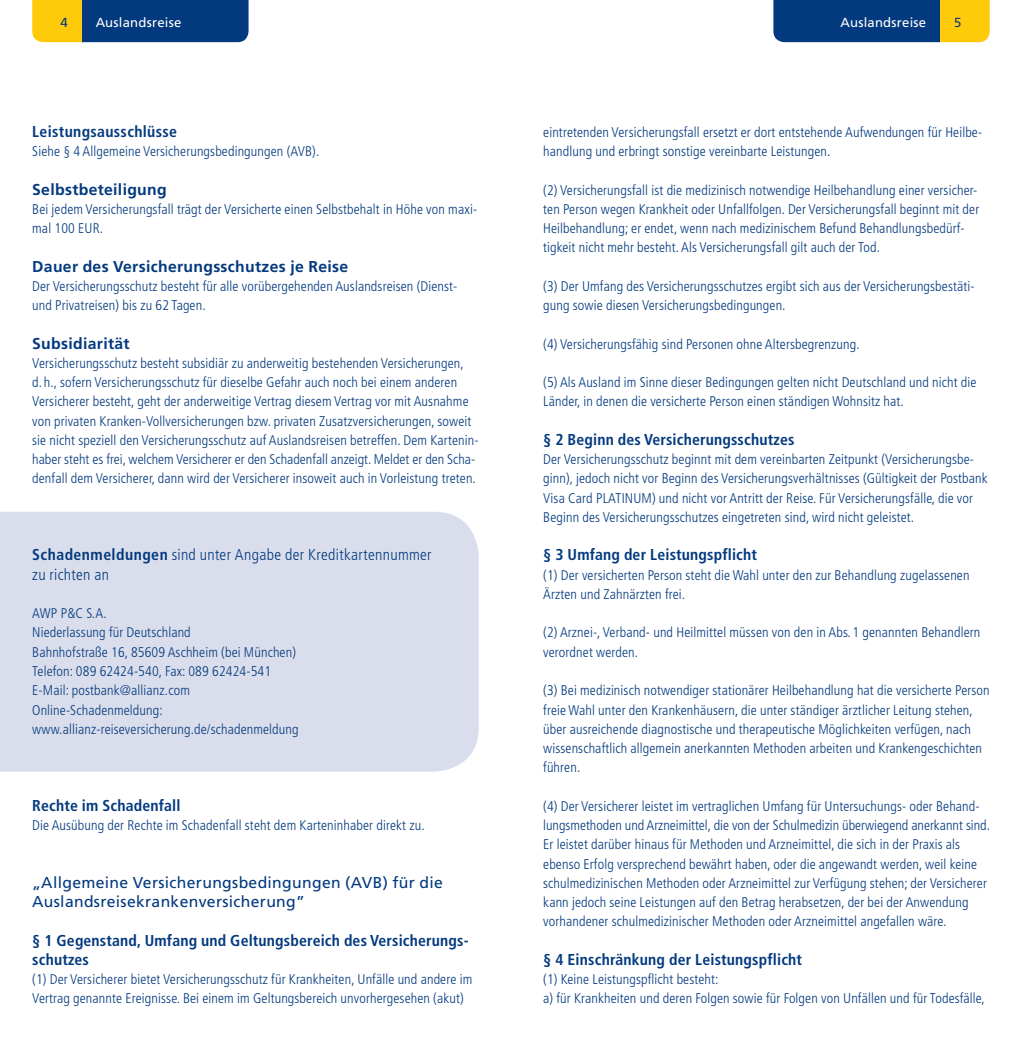
<style>
.page{position:relative;width:1022px;height:1042px;background:#fff}
.page>*{position:absolute;margin:0;border:0;box-sizing:border-box;transform-origin:0 0}
.t1{font:700 condensed 15.75px/19.2px "Frutiger LT Std";letter-spacing:.01em;color:#03397e}
.t2{font:15.75px/19.2px "Frutiger LT Std";letter-spacing:.02em;color:#03397e}
.t3{font:700 15.75px "Frutiger LT Std";letter-spacing:.02em;color:#03397e}
.t4{font:300 condensed 15.75px/19.2px "Frutiger LT Std";letter-spacing:.02em;color:#03397e}
.t5{font:300 condensed 14px/19.2px "Frutiger LT Std";letter-spacing:.01em;color:#03397e}
.t6{font:13.12px "Frutiger LT Std";letter-spacing:.015em;color:#fff}
.t7{font:13.12px "Frutiger LT Std";color:#03397e}
.s1{font-weight:700}
</style>
<div class="page">
<div style="left:0;top:512px;width:479px;height:259px;background:#dadeec"></div>
<svg style="left:773px;top:0;width:217px;height:42px;background:#3d5b64"></svg>
<svg style="left:32px;top:0;width:217px;height:42px;background:#3d5b64"></svg>
<p class="t7" style="left:61px;top:15px;width:9px">4</p>
<p class="t6" style="left:96px;top:15px;width:87px">Auslandsreise</p>
<p class="t1" style="left:32px;top:122px;width:146px">Leistungsausschlüsse</p>
<p class="t5" style="left:32px;top:142px;width:289px">Siehe § 4 Allgemeine Versicherungsbedingungen (AVB).</p>
<p class="t3" style="left:32px;top:180px;width:136px">Selbstbeteiligung</p>
<p class="t5" style="left:32px;top:200px;width:446px">Bei jedem Versicherungsfall trägt der Versicherte einen Selbstbehalt in Höhe von maxi&shy;mal 100 EUR.</p>
<p class="t3" style="left:32px;top:257px;width:317px">Dauer des Versicherungsschutzes je Reise</p>
<p class="t5" style="left:32px;top:277px;width:427px">Der Versicherungsschutz besteht für alle vorübergehenden Auslandsreisen (Dienst&shy;und Privatreisen) bis zu 62 Tagen.</p>
<p class="t3" style="left:32px;top:334px;width:99px">Subsidiarität</p>
<p class="t5" style="left:32px;top:354px;width:448px">Versicherungsschutz besteht subsidiär zu anderweitig bestehenden Versicherungen, d.h., sofern Versicherungsschutz für dieselbe Gefahr auch noch bei einem anderen Versicherer besteht, geht der anderweitige Vertrag diesem Vertrag vor mit Ausnahme von privaten Kranken-Vollversicherungen bzw. privaten Zusatzversicherungen, soweit sie nicht speziell den Versicherungsschutz auf Auslandsreisen betreffen. Dem Kartenin&shy;haber steht es frei, welchem Versicherer er den Schadenfall anzeigt. Meldet er den Scha&shy;denfall dem Versicherer, dann wird der Versicherer insoweit auch in Vorleistung treten.</p>
<p class="t4" style="left:32px;top:545px;width:401px"><span class="s1">Schadenmeldungen</span> sind unter Angabe der Kreditkartennummer zu richten an</p>
<p class="t5" style="left:32px;top:604px;width:268px">AWP P&amp;C S.A.<br>Niederlassung für Deutschland<br>Bahnhofstraße 16, 85609 Aschheim (bei München)<br>Telefon: 089 62424-540, Fax: 089 62424-541<br>E-Mail: postbank@allianz.com Online-Schadenmeldung: www.allianz-reiseversicherung.de/schadenmeldung</p>
<p class="t1" style="left:32px;top:796px;width:150px">Rechte im Schadenfall</p>
<p class="t5" style="left:32px;top:816px;width:394px">Die Ausübung der Rechte im Schadenfall steht dem Karteninhaber direkt zu.</p>
<p class="t2" style="left:32px;top:873px;width:412px">„Allgemeine Versicherungsbedingungen (AVB) für die<br>Auslandsreisekrankenversicherung”</p>
<p class="t1" style="left:32px;top:930px;width:438px">§ 1 Gegenstand, Umfang und Geltungsbereich des Versicherungs&shy;schutzes</p>
<p class="t5" style="left:32px;top:970px;width:442px">(1) Der Versicherer bietet Versicherungsschutz für Krankheiten, Unfälle und andere im<br>Vertrag genannte Ereignisse. Bei einem im Geltungsbereich unvorhergesehen (akut)</p>
<p class="t6" style="left:841px;top:15px;width:87px">Auslandsreise</p>
<p class="t7" style="left:954px;top:15px;width:9px">5</p>
<p class="t5" style="left:543px;top:123px;width:440px">eintretenden Versicherungsfall ersetzt er dort entstehende Aufwendungen für Heilbe&shy;handlung und erbringt sonstige vereinbarte Leistungen.</p>
<p class="t5" style="left:543px;top:180px;width:437px">(2) Versicherungsfall ist die medizinisch notwendige Heilbehandlung einer versicher&shy;ten Person wegen Krankheit oder Unfallfolgen. Der Versicherungsfall beginnt mit der Heilbehandlung; er endet, wenn nach medizinischem Befund Behandlungsbedürf&shy;tigkeit nicht mehr besteht. Als Versicherungsfall gilt auch der Tod.</p>
<p class="t5" style="left:543px;top:277px;width:433px">(3) Der Umfang des Versicherungsschutzes ergibt sich aus der Versicherungsbestäti&shy;gung sowie diesen Versicherungsbedingungen.</p>
<p class="t5" style="left:543px;top:334px;width:318px">(4) Versicherungsfähig sind Personen ohne Altersbegrenzung.</p>
<p class="t5" style="left:543px;top:373px;width:435px">(5) Als Ausland im Sinne dieser Bedingungen gelten nicht Deutschland und nicht die<br>Länder, in denen die versicherte Person einen ständigen Wohnsitz hat.</p>
<p class="t1" style="left:543px;top:430px;width:253px">§ 2 Beginn des Versicherungsschutzes</p>
<p class="t5" style="left:543px;top:450px;width:446px">Der Versicherungsschutz beginnt mit dem vereinbarten Zeitpunkt (Versicherungsbe&shy;ginn), jedoch nicht vor Beginn des Versicherungsverhältnisses (Gültigkeit der Postbank Visa Card PLATINUM) und nicht vor Antritt der Reise. Für Versicherungsfälle, die vor Beginn des Versicherungsschutzes eingetreten sind, wird nicht geleistet.</p>
<p class="t1" style="left:543px;top:545px;width:215px">§ 3 Umfang der Leistungspflicht</p>
<p class="t5" style="left:543px;top:565px;width:428px">(1) Der versicherten Person steht die Wahl unter den zur Behandlung zugelassenen<br>Ärzten und Zahnärzten frei.</p>
<p class="t5" style="left:543px;top:623px;width:439px">(2) Arznei-, Verband- und Heilmittel müssen von den in Abs.1 genannten Behandlern verordnet werden.</p>
<p class="t5" style="left:543px;top:681px;width:448px">(3) Bei medizinisch notwendiger stationärer Heilbehandlung hat die versicherte Person freie Wahl unter den Krankenhäusern, die unter ständiger ärztlicher Leitung stehen, über ausreichende diagnostische und therapeutische Möglichkeiten verfügen, nach wissenschaftlich allgemein anerkannten Methoden arbeiten und Krankengeschichten führen.</p>
<p class="t5" style="left:543px;top:796px;width:448px">(4) Der Versicherer leistet im vertraglichen Umfang für Untersuchungs- oder Behand&shy;lungsmethoden und Arzneimittel, die von der Schulmedizin überwiegend anerkannt sind.<br>Er leistet darüber hinaus für Methoden und Arzneimittel, die sich in der Praxis als ebenso Erfolg versprechend bewährt haben, oder die angewandt werden, weil keine schulmedizinischen Methoden oder Arzneimittel zur Verfügung stehen; der Versicherer kann jedoch seine Leistungen auf den Betrag herabsetzen, der bei der Anwendung vorhandener schulmedizinischer Methoden oder Arzneimittel angefallen wäre.</p>
<p class="t1" style="left:543px;top:950px;width:260px">§ 4 Einschränkung der Leistungspflicht</p>
<p class="t5" style="left:543px;top:970px;width:443px">(1) Keine Leistungspflicht besteht:<br>a) für Krankheiten und deren Folgen sowie für Folgen von Unfällen und für Todesfälle,</p>
</div>
